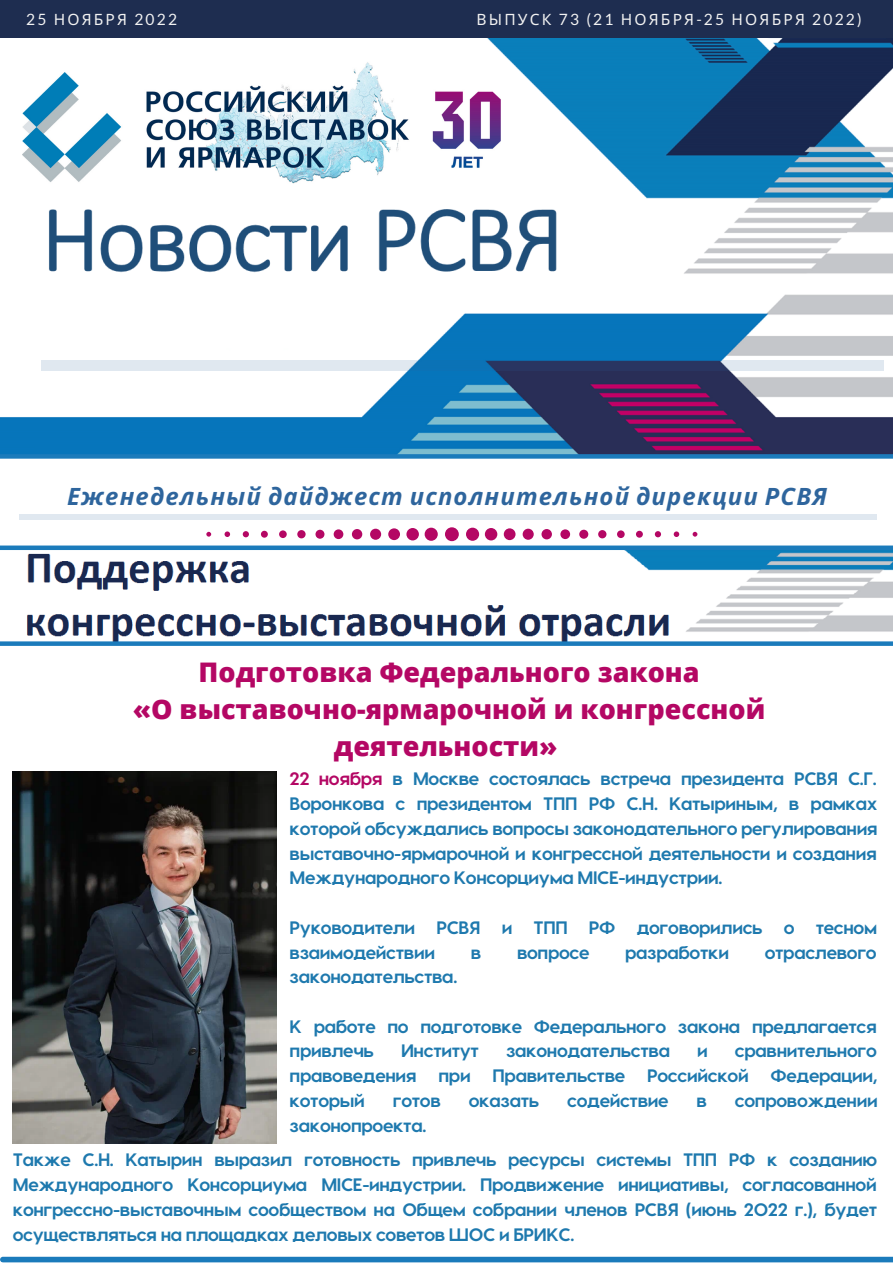
<style>
.page{position:relative;width:893px;height:1264px;background:#fff}
.page>*{position:absolute;margin:0;border:0;box-sizing:border-box;transform-origin:0 0}
.t1{font:800 27px/37px "Open Sans";color:#b40764;text-align:center}
.t2{font:italic 700 23.85px "Noto Sans";letter-spacing:.05em;color:#2e659d}
.t3{font:700 18px/24.8px "Visby CF";letter-spacing:-.02em;color:#1e79ae;text-align:justify}
.t4{font:15.6px "Noto Sans";letter-spacing:.14em;color:#f2f2f2}
.t5{font:15.6px "Lato";letter-spacing:.14em;color:#f2f2f2}
.s1{font-family:"Noto Sans"}
.s2{font-family:"Lato"}
.s3{color:#b40764}
</style>
<div class="page">
<div style="left:0;top:0;width:892px;height:38px;background:#1e2d50"></div>
<img style="left:0;top:38px;width:892px;height:416px">
<div style="left:3px;top:1256px;width:889px;height:6px;background:#1b7bbb"></div>
<img style="left:22px;top:59px;width:478px;height:125px">
<img style="left:26px;top:550px;width:866px;height:91px">
<div style="left:0;top:545px;width:892px;height:5px;background:#1b7bbb"></div>
<hr style="left:0;top:454px;width:892px;height:4px;background:#1b7bbb">
<svg style="left:41px;top:360px;width:842px;height:10px;background:#98acc4"></svg>
<div style="left:20px;top:514px;width:856px;height:5px;background:#e0e8f0"></div>
<svg style="left:206px;top:527px;width:491px;height:14px"></svg>
<div style="left:0;top:641px;width:892px;height:5px;background:#1b7bbb"></div>
<img style="left:13px;top:771px;width:263px;height:372px">
<p class="t5" style="left:26px;top:10px;width:152px">25 <span class="s1">НОЯБРЯ</span> 2022</p>
<p class="t4" style="left:476px;top:8px;width:386px">ВЫПУСК <span class="s2">73 (21</span> НОЯБРЯ<span class="s2">-25</span> НОЯБРЯ <span class="s2">2022)</span></p>
<h2 class="t2" style="left:67px;top:480px;width:761px">Еженедельный дайджест исполнительной дирекции РСВЯ</h2>
<h1 class="t1" style="left:133px;top:653px;width:634px">Подготовка Федерального закона<br>«О выставочно-ярмарочной и конгрессной деятельности»</h1>
<p class="t3" style="left:289px;top:765px;width:589px"><span class="s3">22 ноября</span> в Москве состоялась встреча президента РСВЯ С.Г.<br>Воронкова с президентом ТПП РФ С.Н. Катыриным, в рамках которой обсуждались вопросы законодательного регулирования выставочно-ярмарочной и конгрессной деятельности и создания Международного Консорциума MICE-индустрии.</p>
<p class="t3" style="left:289px;top:914px;width:589px">Руководители РСВЯ и ТПП РФ договорились о тесном взаимодействии</p>
<p class="t3" style="left:471px;top:938px;width:12px">в</p>
<p class="t3" style="left:517px;top:938px;width:74px">вопросе</p>
<p class="t3" style="left:625px;top:938px;width:105px">разработки</p>
<p class="t3" style="left:764px;top:938px;width:113px">отраслевого</p>
<p class="t3" style="left:289px;top:963px;width:169px">законодательства.</p>
<p class="t3" style="left:289px;top:1012px;width:588px">К работе по подготовке Федерального закона предлагается привлечь</p>
<p class="t3" style="left:401px;top:1037px;width:80px">Институт</p>
<p class="t3" style="left:506px;top:1037px;width:165px">законодательства</p>
<p class="t3" style="left:697px;top:1037px;width:12px">и</p>
<p class="t3" style="left:289px;top:1037px;width:589px;text-indent:445px">сравнительного правоведения при Правительстве Российской Федерации, который</p>
<p class="t3" style="left:393px;top:1087px;width:50px">готов</p>
<p class="t3" style="left:469px;top:1087px;width:72px">оказать</p>
<p class="t3" style="left:567px;top:1087px;width:103px">содействие</p>
<p class="t3" style="left:696px;top:1087px;width:12px">в</p>
<p class="t3" style="left:734px;top:1087px;width:144px">сопровождении</p>
<p class="t3" style="left:13px;top:1106px;width:866px;line-height:34.7px;text-indent:277px">законопроекта.<br>Также С.Н. Катырин выразил готовность привлечь ресурсы системы ТПП РФ к созданию</p>
<p class="t3" style="left:13px;top:1171px;width:865px">Международного Консорциума MICE-индустрии. Продвижение инициативы, согласованной конгрессно-выставочным сообществом на Общем собрании членов РСВЯ (июнь 2022 г.), будет осуществляться на площадках деловых советов ШОС и БРИКС.</p>
</div>
